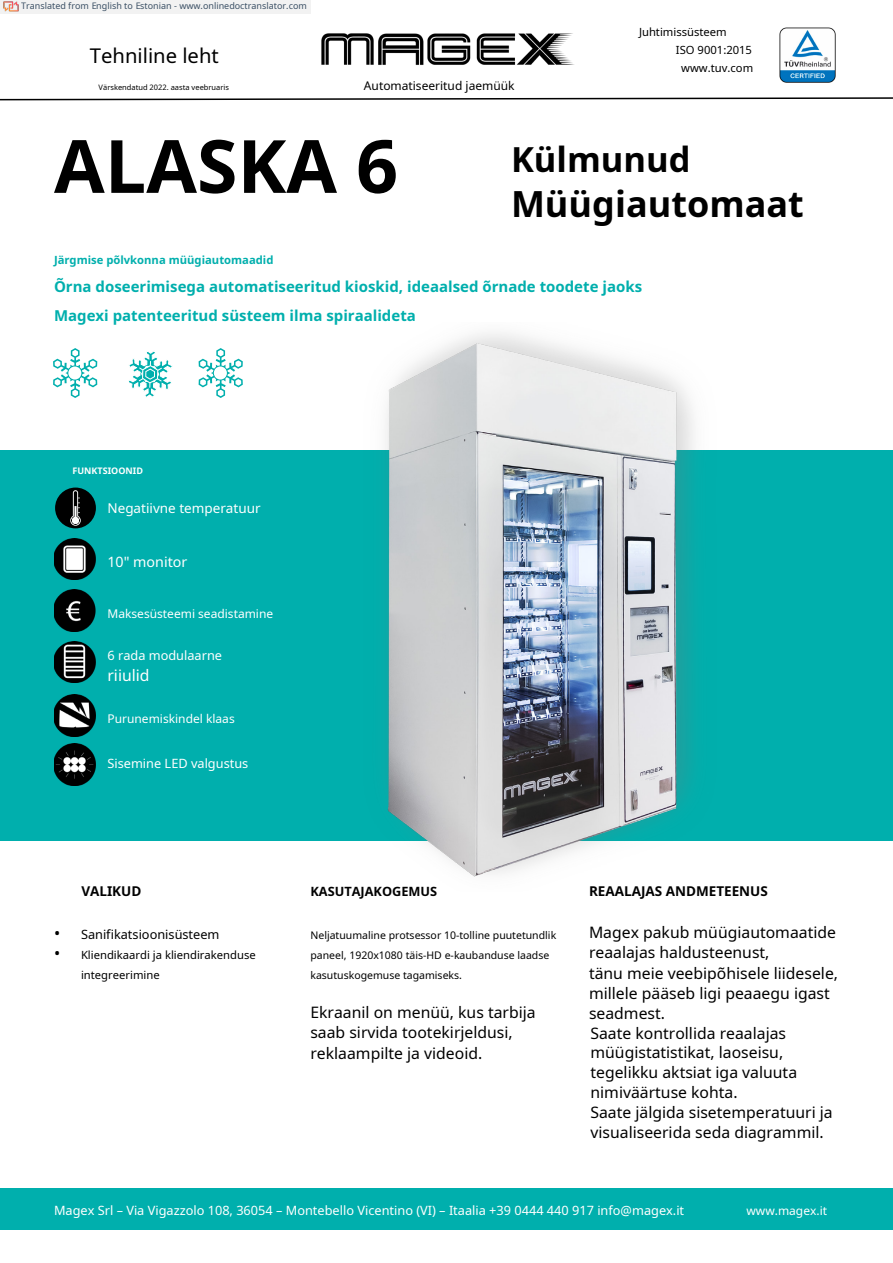
<style>
.page{position:relative;width:893px;height:1263px;background:#fff}
.page>*{position:absolute;margin:0;border:0;box-sizing:border-box;transform-origin:0 0}
.t1{font:700 73.5px "Noto Sans";color:#000}
.t2{font:700 36px "Noto Sans";color:#000}
.t3{font:700 34.5px "Noto Sans";color:#000}
.t4{font:20.25px "Noto Sans";color:#000}
.t5{font:15.75px/19.8px "Noto Sans";color:#000}
.t6{font:15.75px "Noto Sans";color:#fff}
.t7{font:700 15px/28.5px "Noto Sans";color:#00afad}
.t8{font:14.25px "Noto Sans";color:#fff}
.t9{font:700 13.5px "Noto Sans";color:#000}
.t10{font:13.5px "Noto Sans";color:#fff}
.t11{font:12.75px "Noto Sans";color:#fff}
.t12{font:12.75px "Noto Sans";color:#000}
.t13{font:700 12.75px "Noto Sans";color:#000}
.t14{font:12px "Noto Sans";color:#fff}
.t15{font:12px "Noto Sans";color:#000}
.t16{font:11.25px/19.8px "Noto Sans";color:#000}
.t17{font:700 11.25px "Noto Sans";color:#00afad}
.t18{font:10.5px/19.8px "Noto Sans";color:#000}
.t19{font:9px "Noto Sans";color:rgb(15 43 70/.8)}
.t20{font:700 9px "Noto Sans";color:#fff}
.t21{font:7.5px "Noto Sans";color:#000}
.s1{font-size:16.5px}
</style>
<div class="page">
<img style="left:321px;top:33px;width:253px;height:32px">
<svg style="left:0;top:97px;width:893px;height:4px"></svg>
<img style="left:779px;top:27px;width:56px;height:56px">
<div style="left:0;top:1188px;width:893px;height:42px;background:#00afad"></div>
<div style="left:0;top:450px;width:893px;height:390px;background:#00afad"></div>
<img style="left:54px;top:641px;width:42px;height:42px">
<img style="left:54px;top:590px;width:42px;height:41px">
<img style="left:54px;top:743px;width:42px;height:42px">
<img style="left:54px;top:695px;width:42px;height:42px">
<img style="left:54px;top:538px;width:42px;height:42px">
<svg style="left:199px;top:348px;width:44px;height:50px"></svg>
<svg style="left:129px;top:351px;width:43px;height:46px"></svg>
<svg style="left:53px;top:348px;width:44px;height:50px"></svg>
<div style="left:55px;top:488px;width:41px;height:40px;background:#000;border-radius:50%"></div>
<svg style="left:70px;top:490px;width:11px;height:36px"></svg>
<img style="left:316px;top:333px;width:439px;height:544px">
<div style="left:0;top:0;width:311px;height:14px;background:#f2f2f2"></div>
<img style="left:4px;top:1px;width:15px;height:11px">
<p class="t19" style="left:21px;top:-1px;width:287px">Translated from English to Estonian - www.onlinedoctranslator.com</p>
<p class="t4" style="left:90px;top:41px;width:131px">Tehniline leht</p>
<p class="t21" style="left:99px;top:82px;width:132px">Värskendatud 2022. aasta veebruaris</p>
<p class="t15" style="left:364px;top:77px;width:152px">Automatiseeritud jaemüük</p>
<p class="t16" style="left:639px;top:22px;width:89px">Juhtimissüsteem</p>
<p class="t16" style="left:676px;top:40px;width:78px">ISO 9001:2015</p>
<p class="t16" style="left:681px;top:58px;width:74px">www.tuv.com</p>
<h1 class="t1" style="left:54px;top:114px;width:346px">ALASKA 6</h1>
<h3 class="t3" style="left:511px;top:135px;width:181px">Külmunud</h3>
<h2 class="t2" style="left:511px;top:178px;width:294px">Müügiautomaat</h2>
<p class="t17" style="left:54px;top:252px;width:221px">Järgmise põlvkonna müügiautomaadid</p>
<p class="t7" style="left:54px;top:272px;width:590px">Õrna doseerimisega automatiseeritud kioskid, ideaalsed õrnade toodete jaoks<br>Magexi patenteeritud süsteem ilma spiraalideta</p>
<p class="t20" style="left:73px;top:464px;width:72px">FUNKTSIOONID</p>
<p class="t10" style="left:107px;top:499px;width:155px">Negatiivne temperatuur</p>
<p class="t8" style="left:107px;top:552px;width:81px">10" monitor</p>
<p class="t14" style="left:107px;top:605px;width:167px">Maksesüsteemi seadistamine</p>
<p class="t11" style="left:107px;top:646px;width:116px">6 rada modulaarne</p>
<p class="t6" style="left:107px;top:664px;width:44px">riiulid</p>
<p class="t14" style="left:107px;top:710px;width:129px">Purunemiskindel klaas</p>
<p class="t11" style="left:107px;top:754px;width:142px">Sisemine LED valgustus</p>
<p class="t9" style="left:81px;top:882px;width:62px">VALIKUD</p>
<p class="t13" style="left:310px;top:883px;width:128px">KASUTAJAKOGEMUS</p>
<p class="t9" style="left:589px;top:882px;width:180px">REAALAJAS ANDMETEENUS</p>
<p class="t12" style="left:54px;top:926px;width:167px"><span class="s1">•</span> Sanifikatsioonisüsteem</p>
<p class="t16" style="left:81px;top:945px;width:176px;text-indent:-27px"><span class="s1">•</span> Kliendikaardi ja kliendirakenduse integreerimine</p>
<p class="t18" style="left:310px;top:925px;width:247px">Neljatuumaline protsessor 10-tolline puutetundlik paneel, 1920x1080 täis-HD e-kaubanduse laadse kasutuskogemuse tagamiseks.</p>
<p class="t5" style="left:589px;top:922px;width:249px">Magex pakub müügiautomaatide reaalajas haldusteenust,</p>
<p class="t5" style="left:589px;top:963px;width:251px">tänu meie veebipõhisele liidesele, millele pääseb ligi peaaegu igast seadmest.<br>Saate kontrollida reaalajas müügistatistikat, laoseisu, tegelikku aktsiat iga valuuta nimiväärtuse kohta.<br>Saate jälgida sisetemperatuuri ja visualiseerida seda diagrammil.</p>
<p class="t5" style="left:310px;top:1002px;width:227px;line-height:20.2px">Ekraanil on menüü, kus tarbija saab sirvida tootekirjeldusi, reklaampilte ja videoid.</p>
<p class="t11" style="left:54px;top:1201px;width:632px">Magex Srl – Via Vigazzolo 108, 36054 – Montebello Vicentino (VI) – Itaalia +39 0444 440 917 info@magex.it</p>
<p class="t14" style="left:746px;top:1202px;width:82px">www.magex.it</p>
</div>
